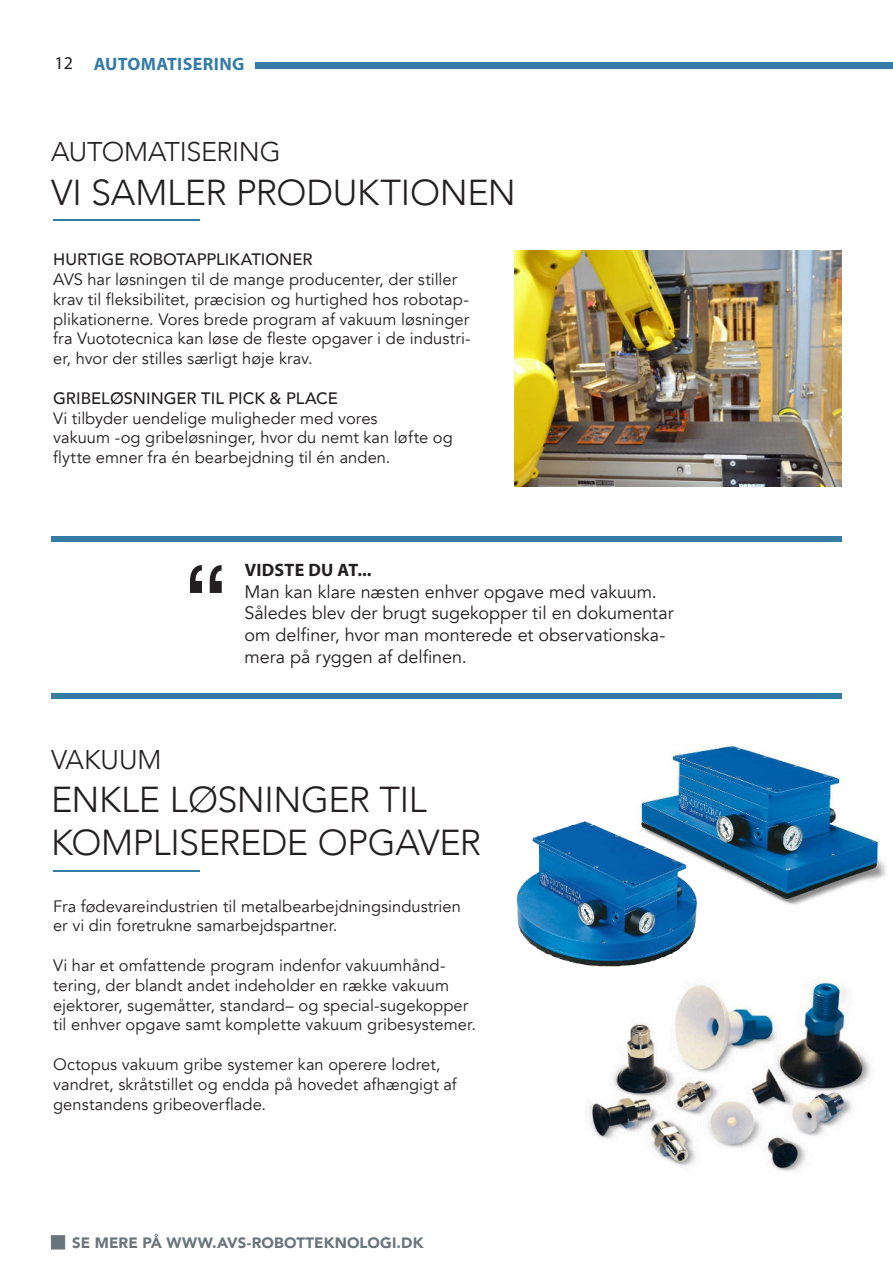
<style>
.page{position:relative;width:893px;height:1263px;background:#fff}
.page>*{position:absolute;margin:0;border:0;box-sizing:border-box;transform-origin:0 0}
.t1{font:108px "Helvetica Neue";color:#231f20}
.t2{font:300 36px/43.2px "Avenir";letter-spacing:-.01em;color:#231f20}
.t3{font:300 27px "Avenir";letter-spacing:-.01em;color:#231f20}
.t4{font:18px/21.6px "Avenir";color:#231f20}
.t5{font:700 18px "Myriad Pro";letter-spacing:.02em;color:#347ca5}
.t6{font:700 18px "Myriad Pro";letter-spacing:.015em;color:#231f20}
.t7{font:18px "Myriad Pro";color:#231f20}
.t8{font:16.5px/19.8px "Avenir";color:#231f20}
.t9{font:500 16.5px "Avenir";color:#231f20}
.t10{font:900 15px "Avenir";letter-spacing:.005em;color:#6a747b}
</style>
<div class="page">
<img style="left:641px;top:745px;width:245px;height:160px">
<img style="left:589px;top:979px;width:282px;height:192px">
<hr style="left:53px;top:219px;width:146px;height:2px;background:#347ca5">
<div style="left:51px;top:536px;width:791px;height:5px;background:#347ca5"></div>
<div style="left:51px;top:693px;width:791px;height:6px;background:#347ca5"></div>
<hr style="left:53px;top:870px;width:146px;height:2px;background:#347ca5">
<img style="left:516px;top:812px;width:194px;height:155px">
<img style="left:514px;top:251px;width:327px;height:236px">
<div style="left:51px;top:1235px;width:14px;height:14px;background:#6a747b;border:1px solid #6a747b"></div>
<div style="left:256px;top:63px;width:637px;height:6px;background:#347ca5"></div>
<p class="t7" style="left:55px;top:56px;width:20px">12</p>
<p class="t5" style="left:94px;top:53px;width:152px">AUTOMATISERING</p>
<h3 class="t3" style="left:51px;top:136px;width:231px">AUTOMATISERING</h3>
<h2 class="t2" style="left:51px;top:169px;width:466px">VI SAMLER PRODUKTIONEN</h2>
<p class="t9" style="left:53px;top:250px;width:261px">HURTIGE ROBOTAPPLIKATIONER</p>
<p class="t8" style="left:53px;top:271px;width:419px">AVS har løsningen til de mange producenter, der stiller krav til fleksibilitet, præcision og hurtighed hos robotap&shy;plikationerne. Vores brede program af vakuum løsninger fra Vuototecnica kan løse de fleste opgaver i de industri&shy;er, hvor der stilles særligt høje krav.</p>
<p class="t9" style="left:53px;top:388px;width:286px">GRIBELØSNINGER TIL PICK &amp; PLACE</p>
<p class="t8" style="left:53px;top:410px;width:401px">Vi tilbyder uendelige muligheder med vores<br>vakuum -og gribeløsninger, hvor du nemt kan løfte og flytte emner fra én bearbejdning til én anden.</p>
<h1 class="t1" style="left:183px;top:542px;width:48px">“</h1>
<p class="t6" style="left:245px;top:559px;width:128px">VIDSTE DU AT...</p>
<p class="t4" style="left:244px;top:583px;width:431px">Man kan klare næsten enhver opgave med vakuum.<br>Således blev der brugt sugekopper til en dokumentar om delfiner, hvor man monterede et observationska&shy;mera på ryggen af delfinen.</p>
<h3 class="t3" style="left:51px;top:743px;width:112px">VAKUUM</h3>
<h2 class="t2" style="left:51px;top:776px;width:432px">ENKLE LØSNINGER TIL<br>KOMPLISEREDE OPGAVER</h2>
<p class="t8" style="left:53px;top:898px;width:409px">Fra fødevareindustrien til metalbearbejdningsindustrien er vi din foretrukne samarbejdspartner.</p>
<p class="t8" style="left:53px;top:957px;width:424px">Vi har et omfattende program indenfor vakuumhånd&shy;tering, der blandt andet indeholder en række vakuum ejektorer, sugemåtter, standard– og special-sugekopper til enhver opgave samt komplette vakuum gribesystemer.</p>
<p class="t8" style="left:53px;top:1056px;width:405px">Octopus vakuum gribe systemer kan operere lodret, vandret, skråtstillet og endda på hovedet afhængigt af genstandens gribeoverflade.</p>
<p class="t10" style="left:72px;top:1234px;width:353px">SE MERE PÅ WWW.AVS-ROBOTTEKNOLOGI.DK</p>
</div>
